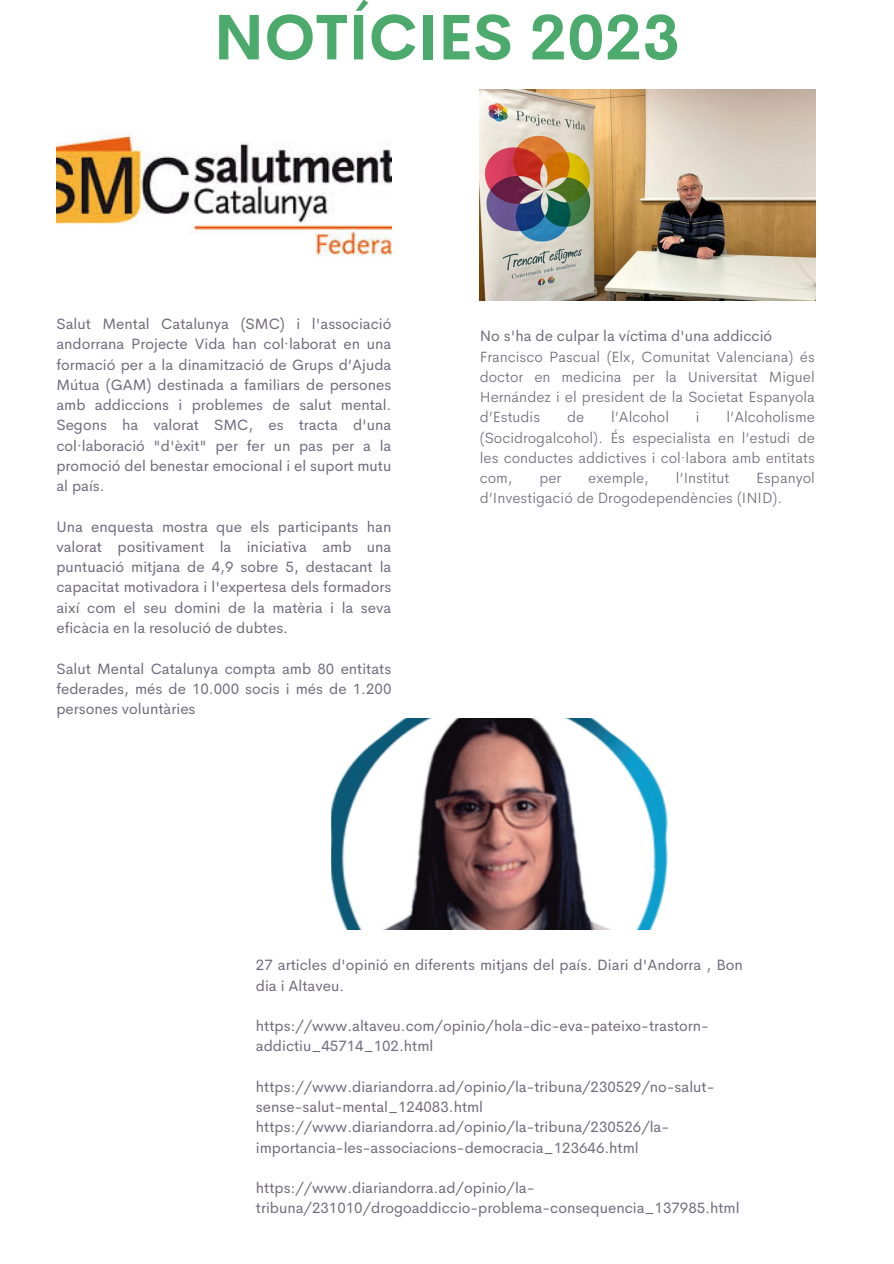
<style>
.page{position:relative;width:894px;height:1264px;background:#fff}
.page>*{position:absolute;margin:0;border:0;box-sizing:border-box;transform-origin:0 0}
.t1{font:700 63px "Cerebri Sans";color:#4caa6d}
.t2{font:15px/20.2px "Cerebri Sans";color:#6f6a7b}
.t3{font:300 15px/20.2px "Cerebri Sans";color:#6f6a7b;text-align:justify}
</style>
<div class="page">
<img style="left:56px;top:131px;width:336px;height:125px">
<img style="left:479px;top:89px;width:336px;height:212px">
<img style="left:332px;top:718px;width:335px;height:211px">
<h1 class="t1" style="left:213px;top:-4px;width:468px">NOTÍCIES 2023</h1>
<p class="t2" style="left:56px;top:314px;width:336px;text-align:justify">Salut Mental Catalunya (SMC) i l'associació andorrana Projecte Vida han col·laborat en una formació per a la dinamització de Grups d’Ajuda Mútua (GAM) destinada a familiars de persones amb addiccions i problemes de salut mental.<br>Segons ha valorat SMC, es tracta d'una col·laboració "d'èxit" per fer un pas per a la promoció del benestar emocional i el suport mutu al país.</p>
<p class="t2" style="left:56px;top:516px;width:336px;text-align:justify">Una enquesta mostra que els participants han valorat positivament la iniciativa amb una puntuació mitjana de 4,9 sobre 5, destacant la capacitat motivadora i l'expertesa dels formadors així com el seu domini de la matèria i la seva eficàcia en la resolució de dubtes.</p>
<p class="t2" style="left:56px;top:658px;width:336px;text-align:justify">Salut Mental Catalunya compta amb 80 entitats federades, més de 10.000 socis i més de 1.200 persones voluntàries</p>
<p class="t2" style="left:479px;top:326px;width:294px">No s'ha de culpar la víctima d'una addicció</p>
<p class="t3" style="left:479px;top:346px;width:336px">Francisco Pascual (Elx, Comunitat Valenciana) és doctor en medicina per la Universitat Miguel Hernández i el president de la Societat Espanyola d’Estudis</p>
<p class="t3" style="left:479px;top:407px;width:336px;text-indent:247px">l’Alcoholisme (Socidrogalcohol). És especialista en l’estudi de les conductes addictives i col·labora amb entitats com,</p>
<p class="t3" style="left:567px;top:407px;width:19px">de</p>
<p class="t3" style="left:611px;top:407px;width:59px">l’Alcohol</p>
<p class="t3" style="left:695px;top:407px;width:5px">i</p>
<p class="t3" style="left:479px;top:467px;width:336px;text-indent:276px">Espanyol d’Investigació de Drogodependències (INID).</p>
<p class="t3" style="left:539px;top:467px;width:23px">per</p>
<p class="t3" style="left:588px;top:467px;width:62px">exemple,</p>
<p class="t3" style="left:675px;top:467px;width:55px">l’Institut</p>
<p class="t2" style="left:256px;top:954px;width:488px">27 articles d'opinió en diferents mitjans del país. Diari d'Andorra , Bon dia i Altaveu.</p>
<p class="t2" style="left:256px;top:1015px;width:454px">https://www.altaveu.com/opinio/hola-dic-eva-pateixo-trastorn&shy;addictiu_45714_102.html</p>
<p class="t2" style="left:256px;top:1076px;width:460px">https://www.diariandorra.ad/opinio/la-tribuna/230529/no-salut&shy;sense-salut-mental_124083.html</p>
<p class="t2" style="left:256px;top:1116px;width:414px">https://www.diariandorra.ad/opinio/la-tribuna/230526/la&shy;importancia-les-associacions-democracia_123646.html</p>
<p class="t2" style="left:256px;top:1177px;width:485px">https://www.diariandorra.ad/opinio/la&shy;tribuna/231010/drogoaddiccio-problema-consequencia_137985.html</p>
</div>
